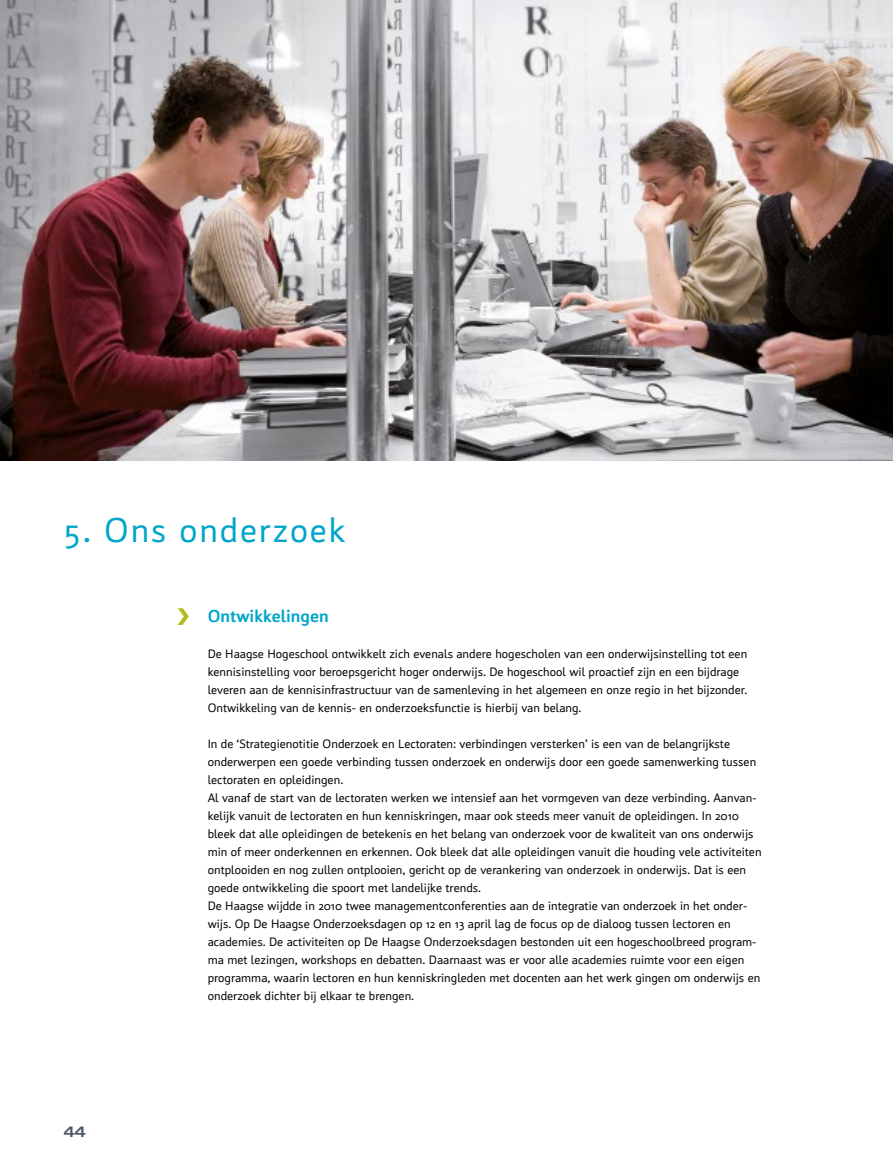
<style>
.page{position:relative;width:893px;height:1170px;background:#fff}
.page>*{position:absolute;margin:0;border:0;box-sizing:border-box;transform-origin:0 0}
.t1{font:36px "Insider";letter-spacing:.05em;color:#00a6c8}
.t2{font:700 36px "Insider";color:#b6ba1d}
.t3{font:700 18px "Insider";color:#00a6c8}
.t4{font:700 expanded 15px "Univers LT Std";color:#4e5865}
.t5{font:12.75px/18px "Insider";color:#000}
</style>
<div class="page">
<img style="left:0;top:0;width:893px;height:460px">
<h1 class="t1" style="left:64px;top:510px;width:283px">5. Ons onderzoek</h1>
<p class="t4" style="left:64px;top:1123px;width:24px">44</p>
<h1 class="t2" style="left:177px;top:592px;width:15px">›</h1>
<h2 class="t3" style="left:208px;top:606px;width:123px">Ontwikkelingen</h2>
<p class="t5" style="left:208px;top:645px;width:541px">De Haagse Hogeschool ontwikkelt zich evenals andere hogescholen van een onderwijsinstelling tot een kennisinstelling voor beroepsgericht hoger onderwijs. De hogeschool wil proactief zijn en een bijdrage leveren aan de kennisinfrastructuur van de samenleving in het algemeen en onze regio in het bijzonder.<br>Ontwikkeling van de kennis- en onderzoeksfunctie is hierbij van belang.</p>
<p class="t5" style="left:208px;top:735px;width:555px">In de ‘Strategienotitie Onderzoek en Lectoraten: verbindingen versterken’ is een van de belangrijkste onderwerpen een goede verbinding tussen onderzoek en onderwijs door een goede samenwerking tussen lectoraten en opleidingen.<br>Al vanaf de start van de lectoraten werken we intensief aan het vormgeven van deze verbinding. Aanvan&shy;kelijk vanuit de lectoraten en hun kenniskringen, maar ook steeds meer vanuit de opleidingen. In 2010 bleek dat alle opleidingen de betekenis en het belang van onderzoek voor de kwaliteit van ons onderwijs min of meer onderkennen en erkennen. Ook bleek dat alle opleidingen vanuit die houding vele activiteiten ontplooiden en nog zullen ontplooien, gericht op de verankering van onderzoek in onderwijs. Dat is een goede ontwikkeling die spoort met landelijke trends.<br>De Haagse wijdde in 2010 twee managementconferenties aan de integratie van onderzoek in het onder&shy;wijs. Op De Haagse Onderzoeksdagen op 12 en 13 april lag de focus op de dialoog tussen lectoren en academies. De activiteiten op De Haagse Onderzoeksdagen bestonden uit een hogeschoolbreed program&shy;ma met lezingen, workshops en debatten. Daarnaast was er voor alle academies ruimte voor een eigen programma, waarin lectoren en hun kenniskringleden met docenten aan het werk gingen om onderwijs en onderzoek dichter bij elkaar te brengen.</p>
</div>
